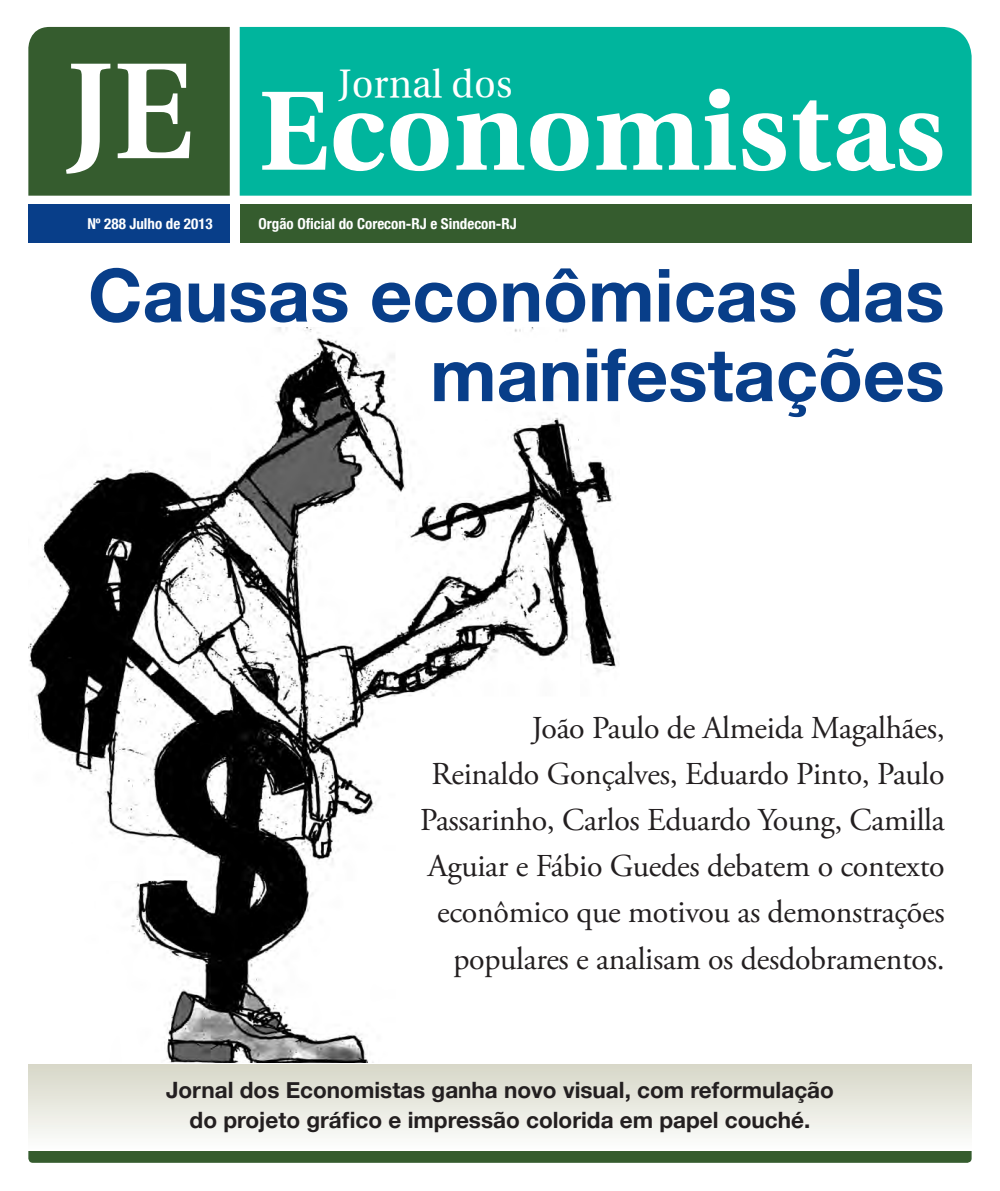
<style>
.page{position:relative;width:1000px;height:1191px;background:#fff}
.page>*{position:absolute;margin:0;border:0;box-sizing:border-box;transform-origin:0 0}
.t1{font:700 136.5px "Utopia";color:#fff}
.t2{font:700 112.5px "Utopia";letter-spacing:.01em;color:#fff}
.t3{font:700 73.5px/79.5px "Helvetica Neue";color:#083e89;text-align:right}
.t4{font:39px "Utopia";color:#fff}
.t5{font:31.8px/46.2px "Adobe Garamond Pro";letter-spacing:-.01em;color:#231f20;text-align:right}
.t6{font:700 22.5px/30px "Helvetica Neue";color:#231f20;text-align:center}
.t7{font:700 condensed 15px "Helvetica Neue";color:#fff}
</style>
<div class="page">
<img style="left:28px;top:328px;width:591px;height:734px">
<div style="left:240px;top:27px;width:731px;height:169px;background:#00b59d"></div>
<div style="left:28px;top:27px;width:202px;height:169px;background:#355c2e"></div>
<div style="left:28px;top:204px;width:202px;height:38px;background:#083e89"></div>
<div style="left:240px;top:204px;width:731px;height:38px;background:#355c2e"></div>
<div style="left:28px;top:1151px;width:943px;height:11px;background:#355c2e"></div>
<div style="left:28px;top:1064px;width:943px;height:86px;background:linear-gradient(to bottom,#d6d7c7,#fdfdfc)"></div>
<h1 class="t1" style="left:64px;top:35px;width:131px">JE</h1>
<p class="t4" style="left:338px;top:62px;width:175px">Jornal dos</p>
<h2 class="t2" style="left:258px;top:67px;width:687px">Economistas</h2>
<p class="t7" style="left:87px;top:215px;width:127px">Nº 288 Julho de 2013</p>
<p class="t7" style="left:258px;top:215px;width:259px">Orgão Oficial do Corecon-Rj e Sindecon-Rj</p>
<h3 class="t3" style="left:88px;top:254px;width:857px">Causas econômicas das manifestações</h3>
<p class="t5" style="left:420px;top:705px;width:526px">João Paulo de Almeida Magalhães, Reinaldo Gonçalves, Eduardo Pinto, Paulo Passarinho, Carlos Eduardo Young, Camilla Aguiar e Fábio Guedes debatem o contexto econômico que motivou as demonstrações populares e analisam os desdobramentos.</p>
<p class="t6" style="left:166px;top:1074px;width:669px">Jornal dos Economistas ganha novo visual, com reformulação do projeto gráfico e impressão colorida em papel couché.</p>
</div>
